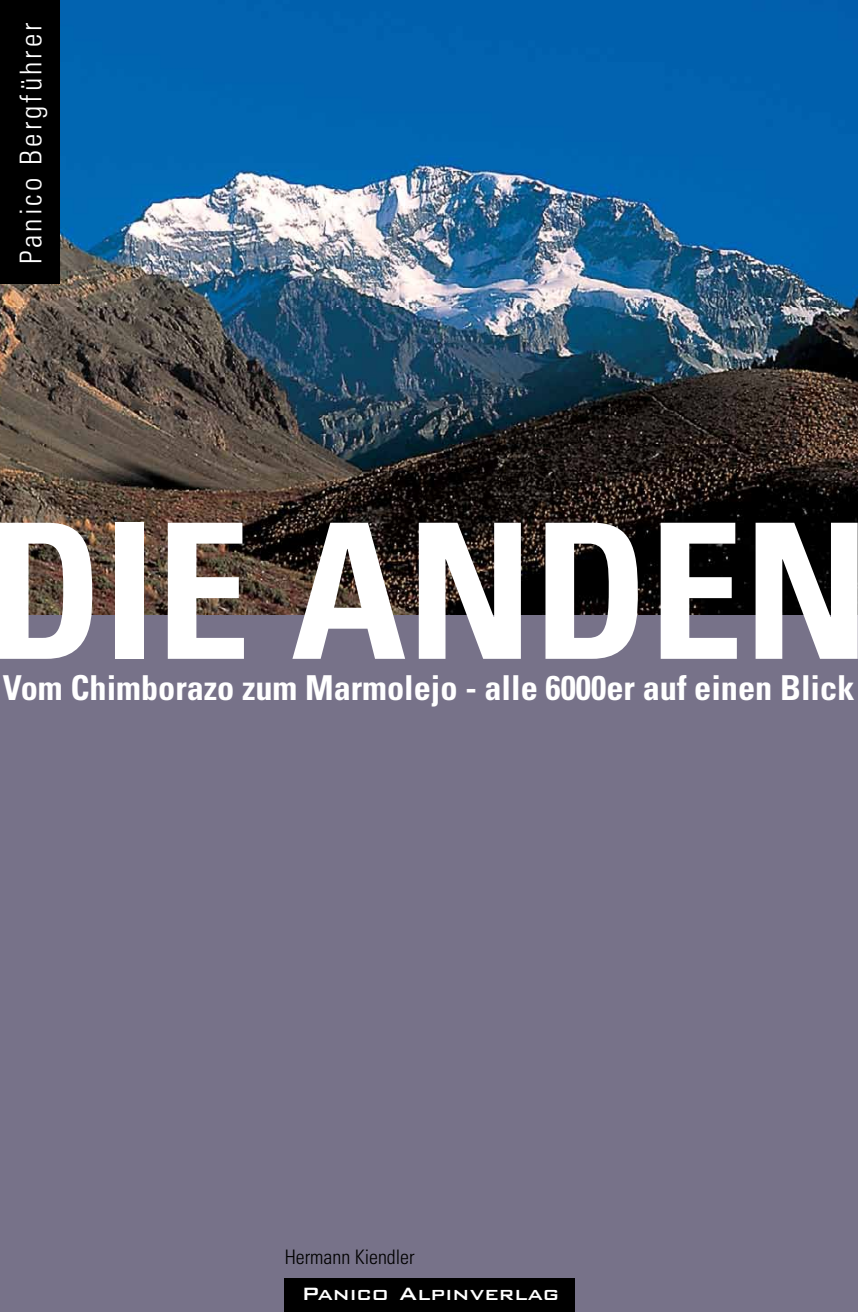
<style>
.page{position:relative;width:858px;height:1312px;background:#fff}
.page>*{position:absolute;margin:0;border:0;box-sizing:border-box;transform-origin:0 0}
.t1{font:700 condensed 188.25px "Univers";color:#fff}
.t2{font:700 condensed 34.25px "Univers";color:#fff}
.t3{font:300 condensed 30px "Univers";letter-spacing:.1em;color:#fff}
.t4{font:500 23.75px "Bank Gothic BT";color:#fff}
.t5{font:300 condensed 20px "Univers";color:#000}
</style>
<div class="page">
<div style="left:0;top:0;width:857px;height:1311px;background:#777289"></div>
<img style="left:0;top:0;width:857px;height:614px">
<div style="left:284px;top:1277px;width:291px;height:34px;background:#000"></div>
<div style="left:0;top:0;width:60px;height:283px;background:#000"></div>
<p class="t3" style="left:13px;top:264px;width:243px;rotate:-90deg">Panico Bergführer</p>
<p class="t1" style="left:-13px;top:476px;width:883px">DIE ANDEN</p>
<p class="t2" style="left:3px;top:667px;width:853px">Vom Chimborazo zum Marmolejo - alle 6000er auf einen Blick</p>
<p class="t5" style="left:285px;top:1244px;width:131px">Hermann Kiendler</p>
<p class="t4" style="left:301px;top:1280px;width:259px">Panico Alpinverlag</p>
</div>
